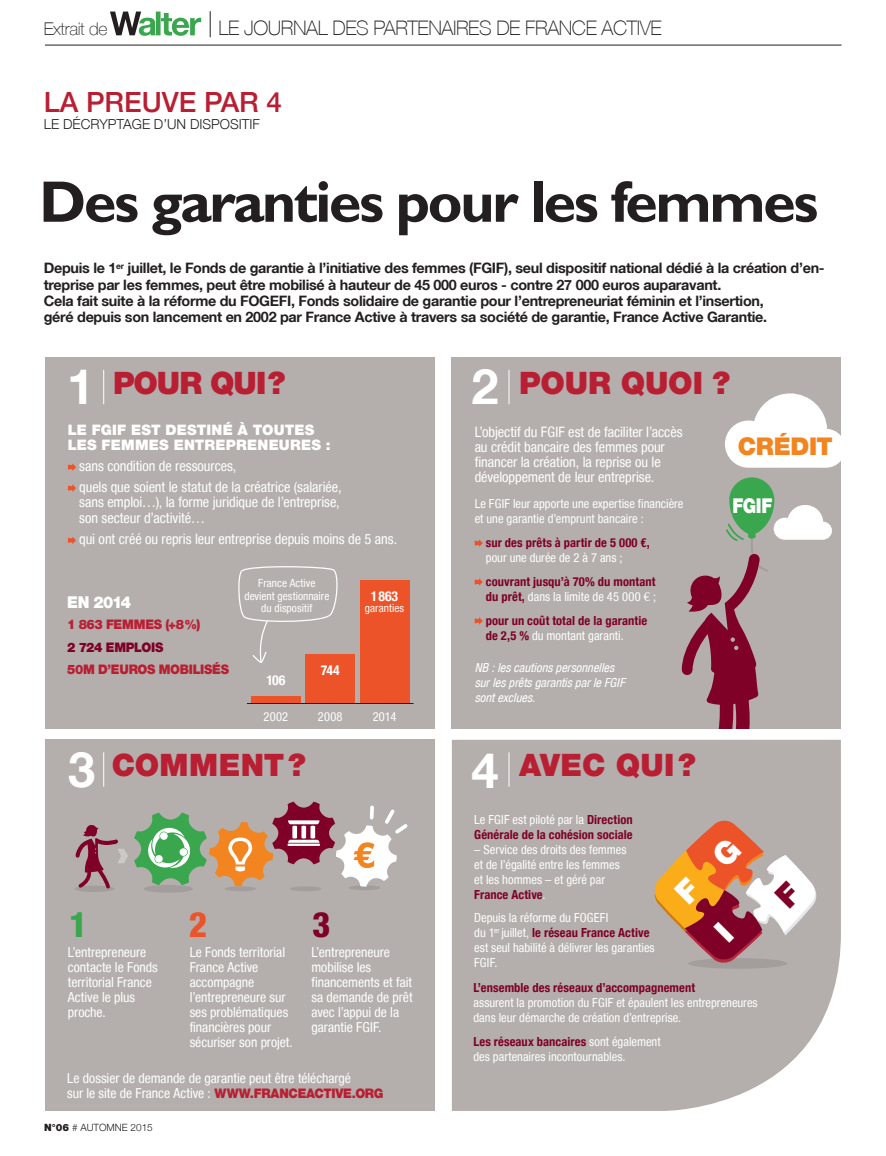
<style>
.page{position:relative;width:886px;height:1156px;background:#fff}
.page>*{position:absolute;margin:0;border:0;box-sizing:border-box;transform-origin:0 0}
.t1{font:700 58.75px "Gill Sans";letter-spacing:-.04em;color:#231f20}
.CHIFFRE{font:700 48.75px "Helvetica Neue LT";color:#fff}
.TXT_COURANT_LETTRINE{font:800 condensed 35px "Helvetica Neue LT Pro";color:#3aa64e}
.TXT_COURANT_LETTRINE-2{font:800 condensed 35px "Helvetica Neue LT Pro";color:#ec5328}
.TXT_COURANT_LETTRINE-3{font:800 condensed 35px "Helvetica Neue LT Pro";color:#7f0128}
.CHIFFRE-2{font:900 30.75px "Helvetica Neue LT";letter-spacing:-.005em;color:#b91f33}
.t2{font:500 27.88px "Helvetica Neue LT";color:#b91f33}
.CHIFFRE-3{font:900 24.38px "Helvetica Neue LT";letter-spacing:-.015em;color:#f38520}
.CHIFFRE-4{font:900 20.38px "Helvetica Neue LT";color:#fff;scale:.85 1}
.t3{font:100 20px "Helvetica Neue LT";letter-spacing:-.02em;color:#231f20}
.t4{font:100 17.5px "Helvetica Neue LT";letter-spacing:-.02em;color:#231f20}
.TXT_COURANT_LETTRINE-4{font:900 16.25px "Helvetica Neue LT";letter-spacing:-.06em;color:#fff;scale:.95 1}
.t5{font:700 14.38px/16px "Helvetica Neue LT";letter-spacing:-.02em;color:#231f20}
.TXT_COURANT_LETTRINE-5{font:condensed 14.38px/15px "Helvetica Neue LT";letter-spacing:-.005em;color:#fff}
.TXT_COURANT_LETTRINE-6{font:900 14.38px/15px "Helvetica Neue LT";letter-spacing:.015em;color:#fff}
.TXT_COURANT_LETTRINE-7{font:condensed 13.75px/15px "Helvetica Neue LT";color:#fff}
.t6{font:300 13.75px "Helvetica Neue LT";color:#231f20}
.TXT_COURANT_LETTRINE-8{font:700 condensed 13.75px "Helvetica Neue LT";color:#fff}
.TXT_COURANT_LETTRINE-9{font:900 13.12px "Helvetica Neue LT";letter-spacing:-.025em;color:#b91f33;scale:.95 1}
.TXT_COURANT_LETTRINE-10{font:900 13.12px "Helvetica Neue LT";letter-spacing:-.025em;color:#7f0128;scale:.95 1}
.TXT_COURANT_LETTRINE-11{font:condensed 12.5px/15px "Helvetica Neue LT";color:#fff}
.TXT_COURANT_LETTRINE-12{font:700 condensed 12.5px/15px "Helvetica Neue LT";letter-spacing:.01em;color:#7f0128}
.TXT_COURANT_LETTRINE-13{font:italic condensed 12.5px/15px "Helvetica Neue LT";color:#fff}
.TXT_COURANT_LETTRINE-14{font:condensed 11.25px/12.5px "Helvetica Neue LT";letter-spacing:.005em;color:#fff;text-align:center}
.t7{font:300 10px "Helvetica Neue LT";color:#231f20}
.s1{font-weight:400;color:#fff}
.s2{font-family:"Euro Sans Pro";font-weight:400;font-stretch:normal;color:#fff}
.s3{font-weight:900;font-stretch:normal;font-size:13.12px;color:#b91f33}
.s4{font-weight:900}
.s5{font-weight:700;color:#7f0128}
</style>
<div class="page">
<hr style="left:45px;top:45px;width:796px;height:1px;background:#231f20">
<div style="left:452px;top:739px;width:389px;height:371px;background:#b4afac"></div>
<div style="left:452px;top:357px;width:389px;height:371px;background:#b4afac"></div>
<div style="left:45px;top:739px;width:389px;height:371px;background:#b4afac"></div>
<hr style="left:509px;top:370px;width:1px;height:34px;background:#fff">
<hr style="left:509px;top:752px;width:1px;height:34px;background:#fff">
<hr style="left:103px;top:752px;width:1px;height:34px;background:#fff">
<div style="left:45px;top:357px;width:389px;height:371px;background:#b4afac"></div>
<hr style="left:103px;top:370px;width:1px;height:34px;background:#fff">
<svg style="left:774px;top:505px;width:58px;height:34px"></svg>
<svg style="left:68px;top:463px;width:8px;height:8px"></svg>
<svg style="left:68px;top:484px;width:8px;height:8px"></svg>
<svg style="left:68px;top:536px;width:8px;height:8px"></svg>
<svg style="left:475px;top:539px;width:8px;height:8px"></svg>
<svg style="left:475px;top:578px;width:8px;height:7px"></svg>
<svg style="left:475px;top:617px;width:8px;height:7px"></svg>
<svg style="left:725px;top:393px;width:116px;height:74px"></svg>
<div style="left:729px;top:477px;width:45px;height:57px;background:#3aa64e;border-radius:22px"></div>
<div style="left:251px;top:696px;width:49px;height:7px;background:#ec5328"></div>
<div style="left:360px;top:580px;width:49px;height:123px;background:#ec5328"></div>
<div style="left:305px;top:653px;width:50px;height:50px;background:#ec5328"></div>
<hr style="left:247px;top:703px;width:166px;height:1px;background:#231f20">
<svg style="left:238px;top:566px;width:101px;height:97px"></svg>
<div style="left:688px;top:957px;width:99px;height:11px;background:#a39d9b;border-radius:50%"></div>
<svg style="left:681px;top:496px;width:87px;height:232px"></svg>
<div style="left:225px;top:886px;width:31px;height:5px;background:#a39d9b;border-radius:50%"></div>
<div style="left:144px;top:884px;width:49px;height:8px;background:#a39d9b;border-radius:50%"></div>
<div style="left:290px;top:886px;width:31px;height:5px;background:#a39d9b;border-radius:50%"></div>
<div style="left:349px;top:885px;width:31px;height:5px;background:#a39d9b;border-radius:50%"></div>
<svg style="left:74px;top:825px;width:54px;height:66px"></svg>
<svg style="left:134px;top:801px;width:274px;height:85px"></svg>
<svg style="left:110px;top:12px;width:91px;height:24px"></svg>
<svg style="left:210px;top:11px;width:1px;height:26px"></svg>
<svg style="left:654px;top:819px;width:163px;height:144px;background:#c79681"></svg>
<p class="t4" style="left:44px;top:19px;width:65px">Extrait de</p>
<p class="t3" style="left:219px;top:17px;width:444px">LE JOURNAL DES PARTENAIRES DE FRANCE ACTIVE</p>
<p class="t2" style="left:44px;top:85px;width:240px">LA PREUVE PAR 4</p>
<p class="t6" style="left:44px;top:115px;width:218px">LE DÉCRYPTAGE D’UN DISPOSITIF</p>
<p class="t1" style="left:39px;top:166px;width:781px">Des garanties pour les femmes</p>
<p class="t5" style="left:44px;top:260px;width:782px">Depuis le 1<sup>er</sup> juillet, le Fonds de garantie à l’initiative des femmes (FGIF), seul dispositif national dédié à la création d’en&shy;treprise par les femmes, peut être mobilisé à hauteur de 45 000 euros - contre 27 000 euros auparavant.<br>Cela fait suite à la réforme du FOGEFI, Fonds solidaire de garantie pour l’entrepreneuriat féminin et l’insertion,<br>géré depuis son lancement en 2002 par France Active à travers sa société de garantie, France Active Garantie.</p>
<p class="CHIFFRE" style="left:67px;top:357px;width:29px">1</p>
<p class="CHIFFRE-2" style="left:113px;top:365px;width:174px">POUR QUI?</p>
<p class="TXT_COURANT_LETTRINE-6" style="left:68px;top:422px;width:264px">LE FGIF EST DESTINÉ À TOUTES<br>LES FEMMES ENTREPRENEURES :</p>
<p class="TXT_COURANT_LETTRINE-5" style="left:79px;top:458px;width:159px">sans condition de ressources,</p>
<p class="TXT_COURANT_LETTRINE-5" style="left:79px;top:478px;width:264px;line-height:15.6px">quels que soient le statut de la créatrice (salariée, sans emploi…), la forme juridique de l’entreprise, son secteur d’activité…</p>
<p class="TXT_COURANT_LETTRINE-5" style="left:79px;top:531px;width:319px">qui ont créé ou repris leur entreprise depuis moins de 5 ans.</p>
<p class="TXT_COURANT_LETTRINE-4" style="left:67px;top:592px;width:69px">EN 2014</p>
<p class="TXT_COURANT_LETTRINE-9" style="left:67px;top:616px;width:142px">1 863 FEMMES (+8%)</p>
<p class="TXT_COURANT_LETTRINE-10" style="left:67px;top:639px;width:103px">2 724 EMPLOIS</p>
<p class="TXT_COURANT_LETTRINE-9" style="left:67px;top:661px;width:172px">50M D’EUROS MOBILISÉS</p>
<p class="TXT_COURANT_LETTRINE-14" style="left:244px;top:576px;width:86px">France Active devient gestionnaire du dispositif</p>
<p class="TXT_COURANT_LETTRINE-8" style="left:266px;top:672px;width:20px">106</p>
<p class="TXT_COURANT_LETTRINE-8" style="left:321px;top:662px;width:20px">744</p>
<p class="TXT_COURANT_LETTRINE-8" style="left:371px;top:587px;width:29px">1863</p>
<p class="TXT_COURANT_LETTRINE-14" style="left:365px;top:601px;width:41px">garanties</p>
<p class="TXT_COURANT_LETTRINE-11" style="left:264px;top:709px;width:26px">2002</p>
<p class="TXT_COURANT_LETTRINE-11" style="left:318px;top:709px;width:26px">2008</p>
<p class="TXT_COURANT_LETTRINE-11" style="left:373px;top:709px;width:25px">2014</p>
<p class="CHIFFRE" style="left:471px;top:357px;width:29px">2</p>
<p class="CHIFFRE-2" style="left:519px;top:365px;width:213px">POUR QUOI ?</p>
<p class="TXT_COURANT_LETTRINE-5" style="left:475px;top:424px;width:209px">L’objectif du FGIF est de faciliter l’accès au crédit bancaire des femmes pour financer la création, la reprise ou le développement de leur entreprise.</p>
<p class="TXT_COURANT_LETTRINE-11" style="left:475px;top:496px;width:210px">Le FGIF leur apporte une expertise financière et une garantie d’emprunt bancaire :</p>
<p class="TXT_COURANT_LETTRINE-12" style="left:486px;top:534px;width:165px">sur des prêts à partir de 5 000 €, <span class="s1">pour une durée de 2 à 7 ans ;</span></p>
<p class="TXT_COURANT_LETTRINE-12" style="left:486px;top:573px;width:172px">couvrant jusqu’à 70% du montant du prêt, <span class="s1">dans la limite de 45 000</span> <span class="s2">€</span> <span class="s1">;</span></p>
<p class="TXT_COURANT_LETTRINE-12" style="left:486px;top:612px;width:163px">pour un coût total de la garantie de 2,5 % <span class="s1">du montant garanti.</span></p>
<p class="TXT_COURANT_LETTRINE-13" style="left:475px;top:660px;width:152px">NB : les cautions personnelles sur les prêts garantis par le FGIF sont exclues.</p>
<p class="CHIFFRE-3" style="left:738px;top:432px;width:97px">CRÉDIT</p>
<p class="CHIFFRE-4" style="left:732px;top:493px;width:49px">FGIF</p>
<p class="CHIFFRE" style="left:68px;top:738px;width:29px">3</p>
<p class="CHIFFRE-2" style="left:519px;top:747px;width:178px">AVEC QUI?</p>
<p class="CHIFFRE-2" style="left:112px;top:747px;width:196px">COMMENT?</p>
<p class="CHIFFRE" style="left:471px;top:740px;width:29px">4</p>
<p class="TXT_COURANT_LETTRINE" style="left:69px;top:903px;width:20px">1</p>
<p class="TXT_COURANT_LETTRINE-2" style="left:189px;top:903px;width:20px">2</p>
<p class="TXT_COURANT_LETTRINE-3" style="left:312px;top:903px;width:20px">3</p>
<p class="TXT_COURANT_LETTRINE-7" style="left:68px;top:944px;width:91px">L’entrepreneure contacte le Fonds territorial France<br>Active le plus proche.</p>
<p class="TXT_COURANT_LETTRINE-7" style="left:190px;top:944px;width:105px">Le Fonds territorial<br>France Active accompagne l’entrepreneure sur ses problématiques financières pour sécuriser son projet.</p>
<p class="TXT_COURANT_LETTRINE-7" style="left:311px;top:944px;width:103px">L’entrepreneure mobilise les financements et fait sa demande de prêt avec l’appui de la garantie FGIF.</p>
<p class="TXT_COURANT_LETTRINE-7" style="left:67px;top:1070px;width:318px">Le dossier de demande de garantie peut être téléchargé<br>sur le site de France Active : <span class="s3">WWW.FRANCEACTIVE.ORG</span></p>
<p class="t7" style="left:44px;top:1120px;width:110px"><span class="s4">N°06</span> # AUTOMNE 2015</p>
<p class="TXT_COURANT_LETTRINE-12" style="left:474px;top:811px;width:160px"><span class="s1">Le FGIF est piloté par la</span> Direction<br>Générale de la cohésion sociale</p>
<p class="TXT_COURANT_LETTRINE-11" style="left:474px;top:841px;width:154px">– Service des droits des femmes et de l’égalité entre les femmes et les hommes – et géré par<br><span class="s5">France Active</span>.</p>
<p class="TXT_COURANT_LETTRINE-11" style="left:474px;top:910px;width:182px">Depuis la réforme du FOGEFI<br>du 1<sup>er</sup> juillet, <span class="s5">le réseau France Active </span>est seul habilité à délivrer les garanties<br>FGIF.</p>
<p class="TXT_COURANT_LETTRINE-11" style="left:473px;top:979px;width:286px"><span class="s5">L’ensemble des réseaux d’accompagnement<br></span>assurent la promotion du FGIF et épaulent les entrepreneures dans leur démarche de création d’entreprise.</p>
<p class="TXT_COURANT_LETTRINE-11" style="left:473px;top:1033px;width:189px"><span class="s5">Les réseaux bancaires</span> sont également des partenaires incontournables.</p>
</div>
